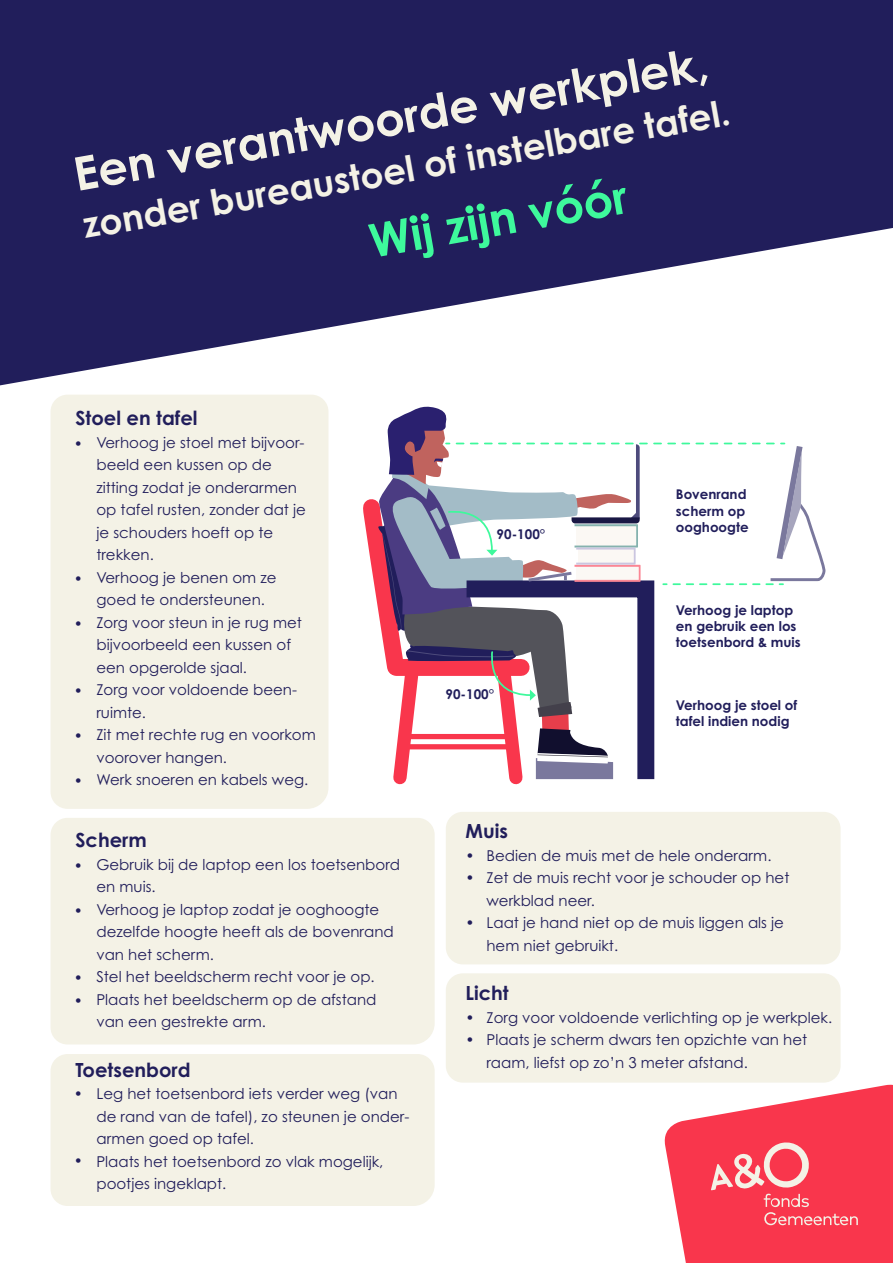
<style>
.page{position:relative;width:893px;height:1263px;background:#fff}
.page>*{position:absolute;margin:0;border:0;box-sizing:border-box;transform-origin:0 0}
.t1{font:700 46.5px "Century Gothic Pro";color:#f4f2e6}
.t2{font:700 46.5px "Century Gothic Pro";color:#3ef99c}
.t3{font:700 36px "Century Gothic Pro";color:#f4f2e6}
.t4{font:700 19.5px "Century Gothic Pro";color:#211e5b}
.t5{font:15px/22.5px "Century Gothic Pro";color:#211e5b}
.t6{font:700 13.5px/16px "Century Gothic Pro";color:#211e5b}
</style>
<div class="page">
<div style="left:51px;top:395px;width:277px;height:414px;background:#f4f2e6"></div>
<div style="left:51px;top:818px;width:384px;height:226px;background:#f4f2e6"></div>
<div style="left:446px;top:812px;width:395px;height:152px;background:#f4f2e6;border-radius:17px"></div>
<div style="left:446px;top:973px;width:395px;height:109px;background:#f4f2e6;border-radius:17px"></div>
<div style="left:51px;top:1054px;width:384px;height:152px;background:#f4f2e6"></div>
<svg style="left:0;top:0;width:893px;height:386px;fill:#211e5b"></svg>
<svg style="left:661px;top:1081px;width:232px;height:182px"></svg>
<svg style="left:363px;top:406px;width:463px;height:379px"></svg>
<div style="left:407px;top:744px;width:104px;height:5px;background:#f9364c"></div>
<div style="left:407px;top:734px;width:104px;height:5px;background:#f9364c"></div>
<svg style="left:309px;top:948px;width:6px;height:4px"></svg>
<h1 class="t1" style="left:69px;top:146px;width:645px;rotate:-10deg">Een verantwoorde werkplek,</h1>
<h2 class="t3" style="left:79px;top:203px;width:658px;rotate:-10deg">zonder bureaustoel of instelbare tafel.</h2>
<h1 class="t2" style="left:364px;top:213px;width:263px;rotate:-10deg">Wij zijn vóór</h1>
<h3 class="t4" style="left:75px;top:406px;width:124px">Stoel en tafel</h3>
<p class="t5" style="left:96px;top:431px;width:221px">Verhoog je stoel met bijvoor&shy;beeld een kussen op de zitting zodat je onderarmen op tafel rusten, zonder dat je je schouders hoeft op te trekken.<br>Verhoog je benen om ze goed te ondersteunen.<br>Zorg voor steun in je rug met bijvoorbeeld een kussen of een opgerolde sjaal.<br>Zorg voor voldoende been&shy;ruimte.<br>Zit met rechte rug en voorkom voorover hangen.<br>Werk snoeren en kabels weg.</p>
<p class="t5" style="left:74px;top:432px;width:11px">•</p>
<p class="t5" style="left:74px;top:567px;width:11px">•</p>
<p class="t5" style="left:74px;top:612px;width:11px">•</p>
<p class="t5" style="left:74px;top:680px;width:11px">•</p>
<p class="t5" style="left:74px;top:725px;width:11px">•</p>
<p class="t5" style="left:74px;top:770px;width:11px">•</p>
<h3 class="t4" style="left:75px;top:828px;width:73px">Scherm</h3>
<p class="t5" style="left:96px;top:853px;width:305px">Gebruik bij de laptop een los toetsenbord en muis.<br>Verhoog je laptop zodat je ooghoogte dezelfde hoogte heeft als de bovenrand van het scherm.<br>Stel het beeldscherm recht voor je op.<br>Plaats het beeldscherm op de afstand van een gestrekte arm.</p>
<h3 class="t4" style="left:75px;top:1057px;width:117px">Toetsenbord</h3>
<p class="t5" style="left:96px;top:1082px;width:314px">Leg het toetsenbord iets verder weg (van de rand van de tafel), zo steunen je onder&shy;armen goed op tafel.<br>Plaats het toetsenbord zo vlak mogelijk, pootjes ingeklapt.</p>
<p class="t5" style="left:74px;top:854px;width:11px">•</p>
<p class="t5" style="left:74px;top:899px;width:11px">•</p>
<p class="t5" style="left:74px;top:966px;width:11px">• •</p>
<p class="t5" style="left:74px;top:1082px;width:11px">•</p>
<p class="t5" style="left:74px;top:1149px;width:11px">•</p>
<p class="t6" style="left:497px;top:526px;width:50px">90-100°</p>
<p class="t6" style="left:445px;top:686px;width:50px">90-100°</p>
<p class="t6" style="left:676px;top:486px;width:74px">Bovenrand scherm op ooghoogte</p>
<p class="t6" style="left:676px;top:601px;width:126px">Verhoog je laptop en gebruik een los toetsenbord &amp; muis</p>
<p class="t6" style="left:676px;top:697px;width:123px">Verhoog je stoel of tafel indien nodig</p>
<h3 class="t4" style="left:465px;top:819px;width:44px">Muis</h3>
<p class="t5" style="left:486px;top:844px;width:304px">Bedien de muis met de hele onderarm.<br>Zet de muis recht voor je schouder op het werkblad neer.<br>Laat je hand niet op de muis liggen als je hem niet gebruikt.</p>
<h3 class="t4" style="left:465px;top:981px;width:45px">Licht</h3>
<p class="t5" style="left:486px;top:1006px;width:347px">Zorg voor voldoende verlichting op je werkplek.<br>Plaats je scherm dwars ten opzichte van het raam, liefst op zo’n 3 meter afstand.</p>
<p class="t5" style="left:465px;top:844px;width:11px">• •</p>
<p class="t5" style="left:465px;top:911px;width:11px">•</p>
<p class="t5" style="left:465px;top:1006px;width:11px">• •</p>
</div>
